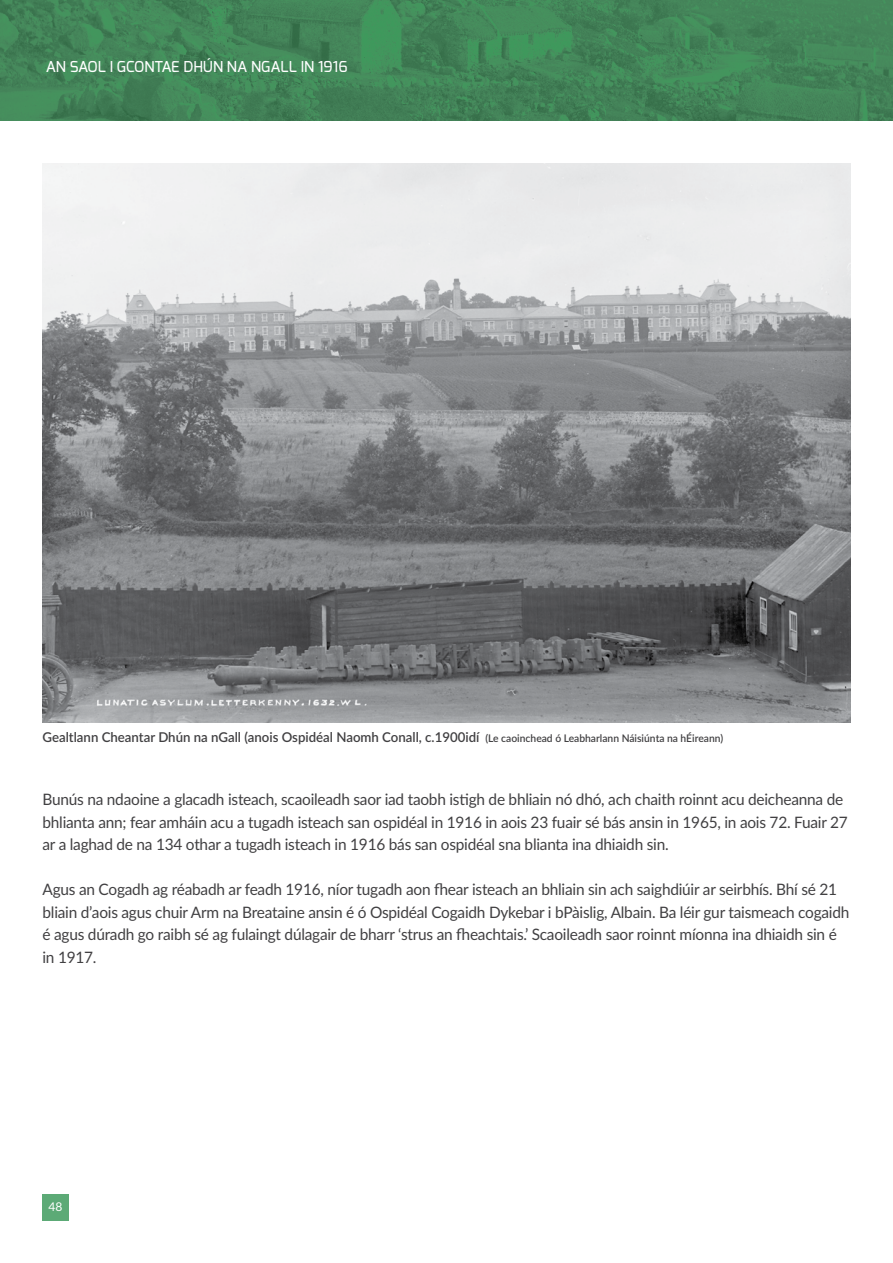
<style>
.page{position:relative;width:893px;height:1263px;background:#fff}
.page>*{position:absolute;margin:0;border:0;box-sizing:border-box;transform-origin:0 0}
.t1{font:15.75px/22.5px "Lato";letter-spacing:-.015em;color:#414042}
.t2{font:500 15px "Exo";color:#fff}
.t3{font:600 13.5px "Lato";color:#414042}
.t4{font:12px "Lato";color:#fff}
.s1{font-size:10.5px}
</style>
<div class="page">
<img style="left:0;top:0;width:893px;height:120px">
<div style="left:43px;top:1194px;width:26px;height:26px;background:#5caa76"></div>
<img style="left:43px;top:163px;width:807px;height:560px">
<p class="t2" style="left:46px;top:57px;width:303px">AN SAOL I GCONTAE DHÚN NA NGALL IN 1916</p>
<p class="t3" style="left:43px;top:727px;width:682px">Gealtlann Cheantar Dhún na nGall (anois Ospidéal Naomh Conall, c.1900idí <span class="s1">(Le caoinchead ó Leabharlann Náisiúnta na hÉireann)</span></p>
<p class="t1" style="left:43px;top:788px;width:807px">Bunús na ndaoine a glacadh isteach, scaoileadh saor iad taobh istigh de bhliain nó dhó, ach chaith roinnt acu deicheanna de bhlianta ann; fear amháin acu a tugadh isteach san ospidéal in 1916 in aois 23 fuair sé bás ansin in 1965, in aois 72. Fuair 27 ar a laghad de na 134 othar a tugadh isteach in 1916 bás san ospidéal sna blianta ina dhiaidh sin.</p>
<p class="t1" style="left:43px;top:878px;width:808px">Agus an Cogadh ag réabadh ar feadh 1916, níor tugadh aon fhear isteach an bhliain sin ach saighdiúir ar seirbhís. Bhí sé 21 bliain d’aois agus chuir Arm na Breataine ansin é ó Ospidéal Cogaidh Dykebar i bPàislig, Albain. Ba léir gur taismeach cogaidh é agus dúradh go raibh sé ag fulaingt dúlagair de bharr ‘strus an fheachtais.’ Scaoileadh saor roinnt míonna ina dhiaidh sin é in 1917.</p>
<p class="t4" style="left:49px;top:1198px;width:15px">48</p>
</div>
